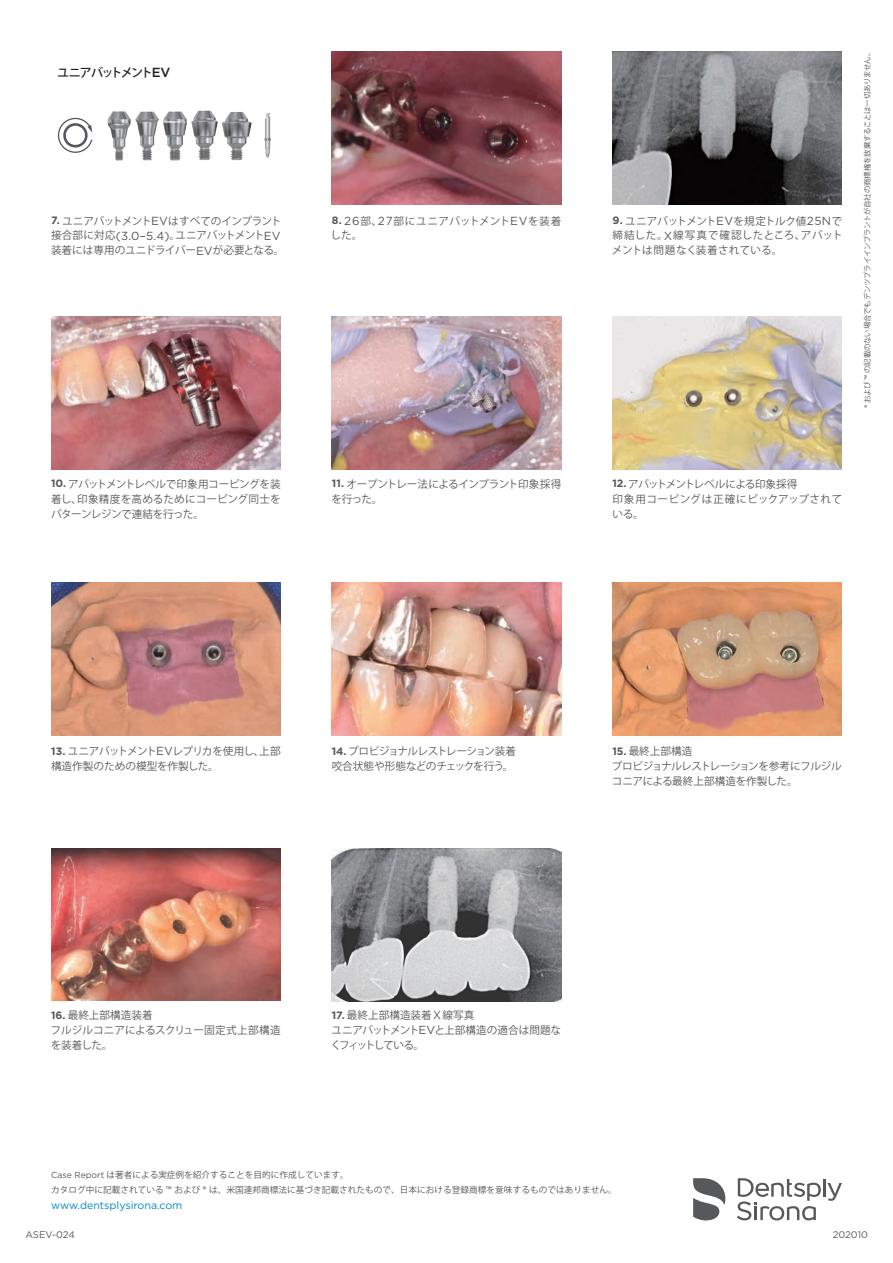
<style>
.page{position:relative;width:893px;height:1263px;background:#fff}
.page>*{position:absolute;margin:0;border:0;box-sizing:border-box;transform-origin:0 0}
.t1{font:500 12px "Koz Go Pro";letter-spacing:-.115em;color:#231f20}
.t2{font:10.65px/14.9px "Koz Go Pro";letter-spacing:-.015em;color:#57585a}
.t3{font:10.65px/14.9px "Koz Go Pro";letter-spacing:-.04em;color:#57585a}
.t4{font:10.65px/14.9px "Koz Go Pro";letter-spacing:-.035em;color:#57585a}
.t5{font:10.65px/14.9px "Koz Go Pro";letter-spacing:.035em;color:#57585a}
.t6{font:10.65px "Gotham";color:#0088ce}
.t7{font:9.6px "Gotham";letter-spacing:-.005em;color:#57585a}
.t8{font:8.7px/14.9px "Koz Go Pro";color:#57585a}
.t9{font:7.5px "Koz Go Pro";letter-spacing:-.03em;color:#57585a}
.s1{font-family:"Gotham";font-size:13.2px}
.s2{font-family:"Gotham";font-weight:700}
.s3{font-family:"Gotham";font-size:11.7px}
.s4{font-family:"Gotham"}
.s5{font-family:"Koz Min Pr 6 N"}
</style>
<div class="page">
<svg style="left:737px;top:1178px;width:105px;height:42px"></svg>
<svg style="left:693px;top:1178px;width:32px;height:42px"></svg>
<img style="left:51px;top:583px;width:230px;height:153px">
<img style="left:51px;top:848px;width:230px;height:152px">
<img style="left:612px;top:583px;width:230px;height:153px">
<img style="left:332px;top:583px;width:229px;height:153px">
<img style="left:332px;top:848px;width:229px;height:153px">
<svg style="left:58px;top:118px;width:34px;height:35px"></svg>
<img style="left:107px;top:110px;width:145px;height:51px">
<img style="left:264px;top:113px;width:7px;height:45px">
<img style="left:51px;top:317px;width:230px;height:153px">
<img style="left:612px;top:317px;width:230px;height:153px">
<img style="left:332px;top:51px;width:229px;height:153px">
<img style="left:612px;top:51px;width:230px;height:153px">
<img style="left:332px;top:317px;width:229px;height:153px">
<p class="t1" style="left:57px;top:65px;width:115px">ユニアバットメント<span class="s1">EV</span></p>
<p class="t2" style="left:51px;top:213px;width:235px"><span class="s2">7.</span> ユニアバットメント<span class="s3">EV</span>はすべてのインプラント接合部に対応<span class="s3">(3.0–5.4)</span>。ユニアバットメント<span class="s3">EV</span>装着には専用のユニドライバー<span class="s3">EV</span>が必要となる。</p>
<p class="t5" style="left:331px;top:213px;width:232px"><span class="s2">8.</span> <span class="s3">26</span>部、<span class="s3">27</span>部にユニアバットメント<span class="s3">EV</span>を装着した。</p>
<p class="t2" style="left:612px;top:213px;width:232px;text-align:justify"><span class="s2">9.</span> ユニアバットメント<span class="s3">EV</span>を規定トルク値<span class="s3">25N</span>で締結した。<span class="s3">X</span>線写真で確認したところ、アバットメントは問題なく装着されている。</p>
<p class="t9" style="left:863px;top:408px;width:361px;rotate:-90deg">® および ™ の記載のない場合でもデンツプライインプラントが自社の商標権を放棄することは一切ありません。</p>
<p class="t2" style="left:51px;top:477px;width:231px;text-align:justify"><span class="s2">10.</span> アバットメントレベルで印象用コーピングを装着し、印象精度を高めるためにコーピング同士をパターンレジンで連結を行った。</p>
<p class="t2" style="left:612px;top:477px;width:232px"><span class="s2">12.</span> アバットメントレベルによる印象採得<br>印象用コーピングは正確にピックアップされている。</p>
<p class="t4" style="left:331px;top:477px;width:231px"><span class="s2">11.</span> オープントレー法によるインプラント印象採得を行った。</p>
<p class="t2" style="left:51px;top:744px;width:231px"><span class="s2">13.</span> ユニアバットメント<span class="s3">EV</span>レプリカを使用し、上部構造作製のための模型を作製した。</p>
<p class="t3" style="left:332px;top:744px;width:186px"><span class="s2">14.</span> プロビジョナルレストレーション装着咬合状態や形態などのチェックを行う。</p>
<p class="t2" style="left:612px;top:744px;width:232px"><span class="s2">15.</span> 最終上部構造<br>プロビジョナルレストレーションを参考にフルジルコニアによる最終上部構造を作製した。</p>
<p class="t2" style="left:50px;top:1008px;width:232px"><span class="s2">16.</span> 最終上部構造装着<br>フルジルコニアによるスクリュー固定式上部構造を装着した。</p>
<p class="t2" style="left:331px;top:1008px;width:232px"><span class="s2">17.</span> 最終上部構造装着Ｘ線写真<br>ユニアバットメント<span class="s3">EV</span>と上部構造の適合は問題なくフィットしている。</p>
<p class="t8" style="left:51px;top:1167px;width:567px"><span class="s4">Case Report</span> は著者による実症例を紹介することを目的に作成しています。<br>カタログ中に記載されている ™ および ® は、米国連邦商標法に基づき記載されたもので、日本における登録商標を意味するものではありません。</p>
<p class="t6" style="left:51px;top:1198px;width:133px">www.dentsplysirona.com</p>
<p class="t7" style="left:26px;top:1228px;width:70px">ASEV-024<span class="s5">　　</span></p>
<p class="t7" style="left:833px;top:1228px;width:37px">202010</p>
</div>
